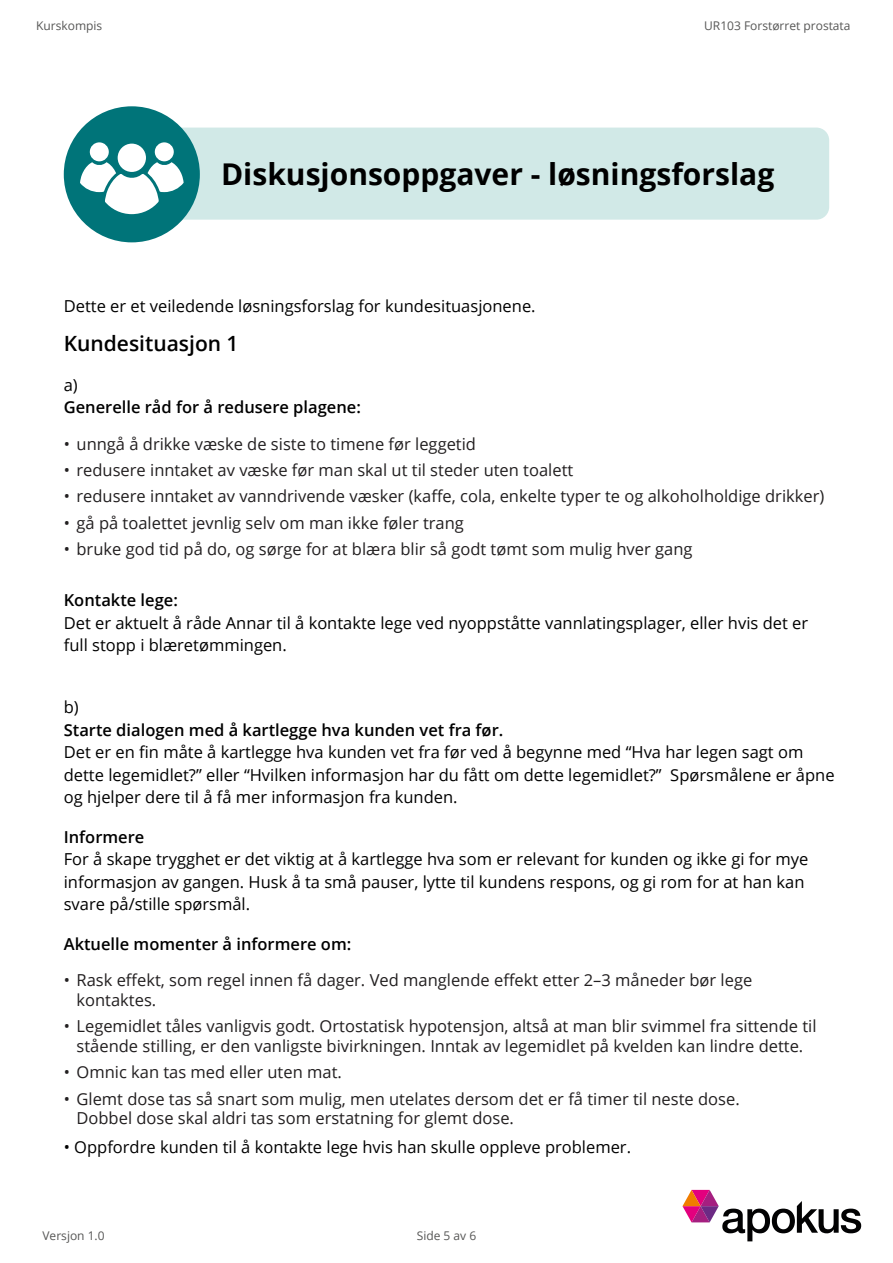
<style>
.page{position:relative;width:893px;height:1263px;background:#fff}
.page>*{position:absolute;margin:0;border:0;box-sizing:border-box;transform-origin:0 0}
.t1{font:700 30px "Open Sans";color:#000}
.t2{font:600 21px "Open Sans";color:#000}
.t3{font:16.5px/19.8px "Open Sans";color:#221f20}
.t4{font:16.5px/22.5px "Open Sans";color:#000}
.t5{font:600 16.5px "Open Sans";color:#000}
.t6{font:12px "Open Sans";color:#575756}
</style>
<div class="page">
<svg style="left:682px;top:1190px;width:179px;height:51px"></svg>
<div style="left:108px;top:128px;width:721px;height:92px;background:#d1e9e7;border-radius:13px"></div>
<div style="left:64px;top:106px;width:136px;height:136px;background:#007479;border-radius:50%"></div>
<div style="left:155px;top:142px;width:19px;height:19px;background:#fff;border-radius:50%"></div>
<div style="left:90px;top:142px;width:19px;height:19px;background:#fff;border-radius:50%"></div>
<div style="left:118px;top:144px;width:28px;height:28px;background:#fff;border-radius:50%"></div>
<svg style="left:80px;top:162px;width:104px;height:57px"></svg>
<p class="t6" style="left:36px;top:21px;width:68px">Kurskompis</p>
<p class="t6" style="left:704px;top:21px;width:148px">UR103 Forstørret prostata</p>
<h1 class="t1" style="left:221px;top:162px;width:555px">Diskusjonsoppgaver - løsningsforslag</h1>
<p class="t4" style="left:64px;top:294px;width:473px">Dette er et veiledende løsningsforslag for kundesituasjonene.</p>
<p class="t2" style="left:64px;top:334px;width:176px">Kundesituasjon 1</p>
<p class="t4" style="left:64px;top:375px;width:16px">a)</p>
<p class="t5" style="left:64px;top:399px;width:299px">Generelle råd for å redusere plagene:</p>
<p class="t3" style="left:64px;top:435px;width:414px">• unngå å drikke væske de siste to timene før leggetid</p>
<p class="t3" style="left:64px;top:461px;width:511px">• redusere inntaket av væske før man skal ut til steder uten toalett</p>
<p class="t3" style="left:64px;top:488px;width:762px">• redusere inntaket av vanndrivende væsker (kaffe, cola, enkelte typer te og alkoholholdige drikker)</p>
<p class="t3" style="left:64px;top:514px;width:402px">• gå på toalettet jevnlig selv om man ikke føler trang</p>
<p class="t3" style="left:64px;top:540px;width:630px">• bruke god tid på do, og sørge for at blæra blir så godt tømt som mulig hver gang</p>
<p class="t5" style="left:64px;top:592px;width:116px">Kontakte lege:</p>
<p class="t4" style="left:64px;top:611px;width:746px">Det er aktuelt å råde Annar til å kontakte lege ved nyoppståtte vannlatingsplager, eller hvis det er full stopp i blæretømmingen.</p>
<p class="t4" style="left:64px;top:695px;width:16px">b)</p>
<p class="t5" style="left:64px;top:722px;width:441px">Starte dialogen med å kartlegge hva kunden vet fra før.</p>
<p class="t4" style="left:64px;top:740px;width:772px">Det er en fin måte å kartlegge hva kunden vet fra før ved å begynne med “Hva har legen sagt om dette legemidlet?” eller “Hvilken informasjon har du fått om dette legemidlet?” Spørsmålene er åpne og hjelper dere til å få mer informasjon fra kunden.</p>
<p class="t5" style="left:64px;top:829px;width:82px">Informere</p>
<p class="t4" style="left:64px;top:847px;width:746px">For å skape trygghet er det viktig at å kartlegge hva som er relevant for kunden og ikke gi for mye informasjon av gangen. Husk å ta små pauser, lytte til kundens respons, og gi rom for at han kan svare på/stille spørsmål.</p>
<p class="t5" style="left:64px;top:936px;width:289px">Aktuelle momenter å informere om:</p>
<p class="t3" style="left:77px;top:972px;width:677px;text-indent:-13px">• Rask effekt, som regel innen få dager. Ved manglende effekt etter 2–3 måneder bør lege kontaktes.</p>
<p class="t3" style="left:64px;top:1018px;width:754px;text-align:center">• Legemidlet tåles vanligvis godt. Ortostatisk hypotensjon, altså at man blir svimmel fra sittende til stående stilling, er den vanligste bivirkningen. Inntak av legemidlet på kvelden kan lindre dette.</p>
<p class="t3" style="left:64px;top:1064px;width:280px">• Omnic kan tas med eller uten mat.</p>
<p class="t3" style="left:77px;top:1090px;width:665px;text-indent:-13px">• Glemt dose tas så snart som mulig, men utelates dersom det er få timer til neste dose.<br>Dobbel dose skal aldri tas som erstatning for glemt dose.</p>
<p class="t4" style="left:64px;top:1136px;width:569px">• Oppfordre kunden til å kontakte lege hvis han skulle oppleve problemer.</p>
<p class="t6" style="left:43px;top:1228px;width:64px">Versjon 1.0</p>
<p class="t6" style="left:417px;top:1230px;width:61px">Side 5 av 6</p>
</div>
